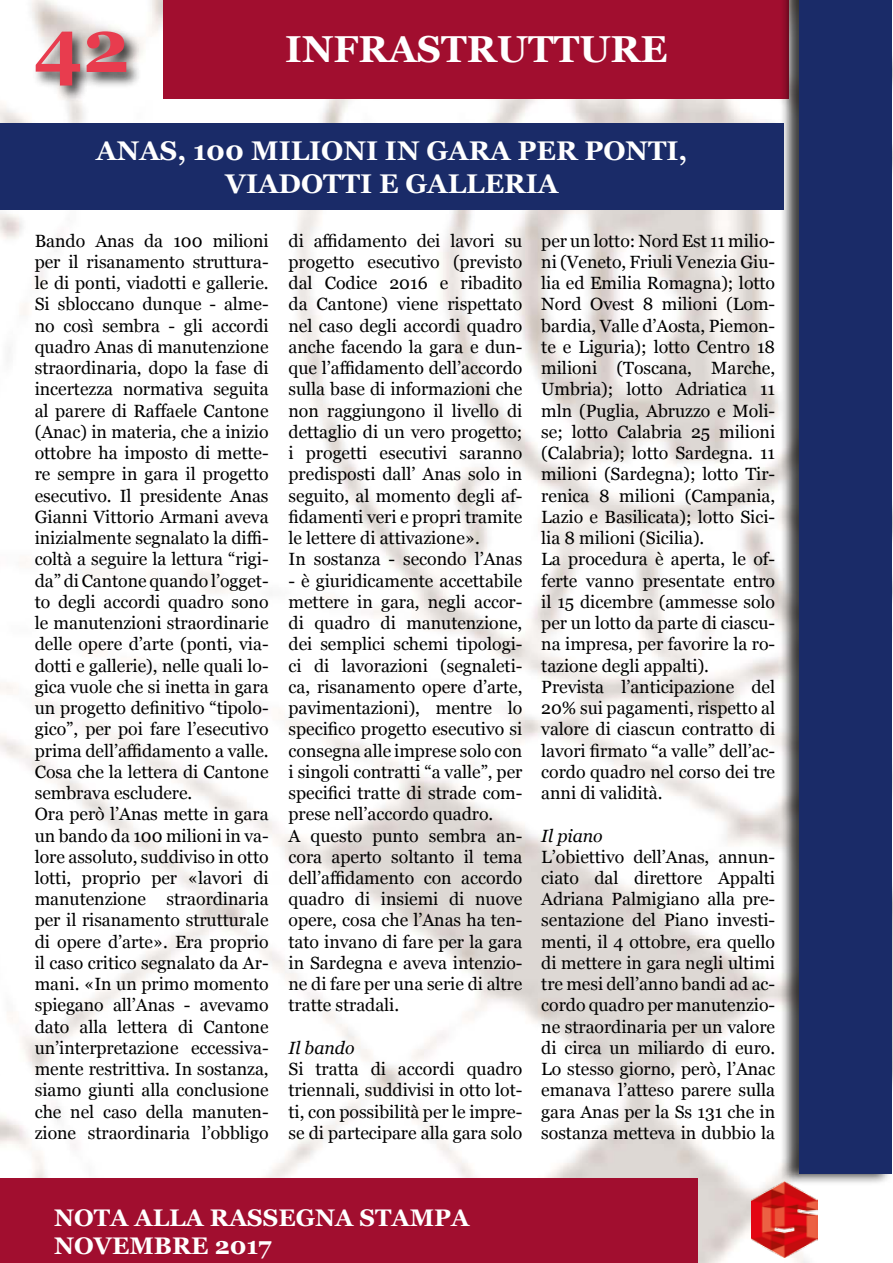
<style>
.page{position:relative;width:893px;height:1263px;background:#fff}
.page>*{position:absolute;margin:0;border:0;box-sizing:border-box;transform-origin:0 0}
.t1{font:700 75px "Georgia";color:#e83c4e}
.t2{font:700 37.5px "Georgia";color:#fff}
.t3{font:700 27px/32.4px "Georgia";color:#fff;text-align:center}
.t4{font:700 24px/28.8px "Georgia";color:#fff}
.t5{font:17.7px/21.3px "Georgia";letter-spacing:-.005em;color:#000}
.t6{font:italic 17.7px "Georgia";letter-spacing:-.005em;color:#000}
</style>
<div class="page">
<img style="left:0;top:0;width:818px;height:1263px">
<div style="left:164px;top:0;width:625px;height:99px;background:#a10e2f"></div>
<div style="left:780px;top:0;width:113px;height:1186px;background:#000;opacity:.75"></div>
<div style="left:799px;top:0;width:93px;height:1173px;background:#1a2b68"></div>
<img style="left:751px;top:1181px;width:66px;height:77px">
<div style="left:0;top:1178px;width:697px;height:85px;background:#a10e2f"></div>
<div style="left:32px;top:28px;width:111px;height:74px;background:#000;opacity:.75"></div>
<div style="left:0;top:123px;width:784px;height:87px;background:#1a2b68"></div>
<h1 class="t1" style="left:34px;top:-10px;width:97px">42</h1>
<h2 class="t2" style="left:285px;top:21px;width:384px">INFRASTRUTTURE</h2>
<h3 class="t3" style="left:96px;top:133px;width:593px">ANAS, 100 MILIONI IN GARA PER PONTI,<br>VIADOTTI E GALLERIA</h3>
<p class="t5" style="left:35px;top:229px;width:235px">Bando Anas da 100 milioni per il risanamento struttura&shy;le di ponti, viadotti e gallerie.<br>Si sbloccano dunque - alme&shy;no così sembra - gli accordi quadro Anas di manutenzione straordinaria, dopo la fase di incertezza normativa seguita al parere di Raffaele Cantone (Anac) in materia, che a inizio ottobre ha imposto di mette&shy;re sempre in gara il progetto esecutivo. Il presidente Anas<br>Gianni Vittorio Armani aveva inizialmente segnalato la diffi&shy;coltà a seguire la lettura “rigi&shy;da” di Cantone quando l’ogget&shy;to degli accordi quadro sono le manutenzioni straordinarie delle opere d’arte (ponti, via&shy;dotti e gallerie), nelle quali lo&shy;gica vuole che si inetta in gara un progetto definitivo “tipolo&shy;gico”, per poi fare l’esecutivo prima dell’affidamento a valle.<br>Cosa che la lettera di Cantone sembrava escludere.<br>Ora però l’Anas mette in gara un bando da 100 milioni in va&shy;lore assoluto, suddiviso in otto lotti, proprio per «lavori di manutenzione straordinaria per il risanamento strutturale di opere d’arte». Era proprio il caso critico segnalato da Ar&shy;mani. «In un primo momento spiegano all’Anas - avevamo dato alla lettera di Cantone un’interpretazione eccessiva&shy;mente restrittiva. In sostanza, siamo giunti alla conclusione che nel caso della manuten&shy;zione straordinaria l’obbligo</p>
<p class="t5" style="left:289px;top:229px;width:235px">di affidamento dei lavori su progetto esecutivo (previsto dal Codice 2016 e ribadito da Cantone) viene rispettato nel caso degli accordi quadro anche facendo la gara e dun&shy;que l’affidamento dell’accordo sulla base di informazioni che non raggiungono il livello di dettaglio di un vero progetto; i progetti esecutivi saranno predisposti dall’ Anas solo in seguito, al momento degli af&shy;fidamenti veri e propri tramite le lettere di attivazione».<br>In sostanza - secondo l’Anas</p>
<p class="t5" style="left:289px;top:569px;width:235px">- è giuridicamente accettabile mettere in gara, negli accor&shy;di quadro di manutenzione, dei semplici schemi tipologi&shy;ci di lavorazioni (segnaleti&shy;ca, risanamento opere d’arte, pavimentazioni), mentre lo specifico progetto esecutivo si consegna alle imprese solo con i singoli contratti “a valle”, per specifici tratte di strade com&shy;prese nell’accordo quadro.<br>A questo punto sembra an&shy;cora aperto soltanto il tema dell’affidamento con accordo quadro di insiemi di nuove opere, cosa che l’Anas ha ten&shy;tato invano di fare per la gara in Sardegna e aveva intenzio&shy;ne di fare per una serie di altre tratte stradali.</p>
<p class="t6" style="left:289px;top:1035px;width:67px">Il bando</p>
<p class="t5" style="left:289px;top:1058px;width:235px;text-align:justify">Si tratta di accordi quadro triennali, suddivisi in otto lot&shy;ti, con possibilità per le impre&shy;se di partecipare alla gara solo</p>
<p class="t5" style="left:541px;top:229px;width:235px">per un lotto: Nord Est 11 milio&shy;ni (Veneto, Friuli Venezia Giu&shy;lia ed Emilia Romagna); lotto<br>Nord Ovest 8 milioni (Lom&shy;bardia, Valle d’Aosta, Piemon&shy;te e Liguria); lotto Centro 18 milioni (Toscana, Marche,<br>Umbria); lotto Adriatica 11 mln (Puglia, Abruzzo e Moli&shy;se; lotto Calabria 25 milioni (Calabria); lotto Sardegna. 11 milioni (Sardegna); lotto Tir&shy;renica 8 milioni (Campania,<br>Lazio e Basilicata); lotto Sici&shy;lia 8 milioni (Sicilia).<br>La procedura è aperta, le of&shy;ferte vanno presentate entro il 15 dicembre (ammesse solo per un lotto da parte di ciascu&shy;na impresa, per favorire la ro&shy;tazione degli appalti).<br>Prevista l’anticipazione del<br>20% sui pagamenti, rispetto al valore di ciascun contratto di lavori firmato “a valle” dell’ac&shy;cordo quadro nel corso dei tre anni di validità.</p>
<p class="t6" style="left:541px;top:822px;width:63px">Il piano</p>
<p class="t5" style="left:541px;top:845px;width:235px;text-align:justify">L’obiettivo dell’Anas, annun&shy;ciato dal direttore Appalti Adriana Palmigiano alla pre&shy;sentazione del Piano investi&shy;menti, il 4 ottobre, era quello di mettere in gara negli ultimi tre mesi dell’anno bandi ad ac&shy;cordo quadro per manutenzio&shy;ne straordinaria per un valore di circa un miliardo di euro.<br>Lo stesso giorno, però, l’Anac emanava l’atteso parere sulla gara Anas per la Ss 131 che in sostanza metteva in dubbio la</p>
<h3 class="t4" style="left:54px;top:1201px;width:417px">NOTA ALLA RASSEGNA STAMPA<br>NOVEMBRE 2017</h3>
</div>
